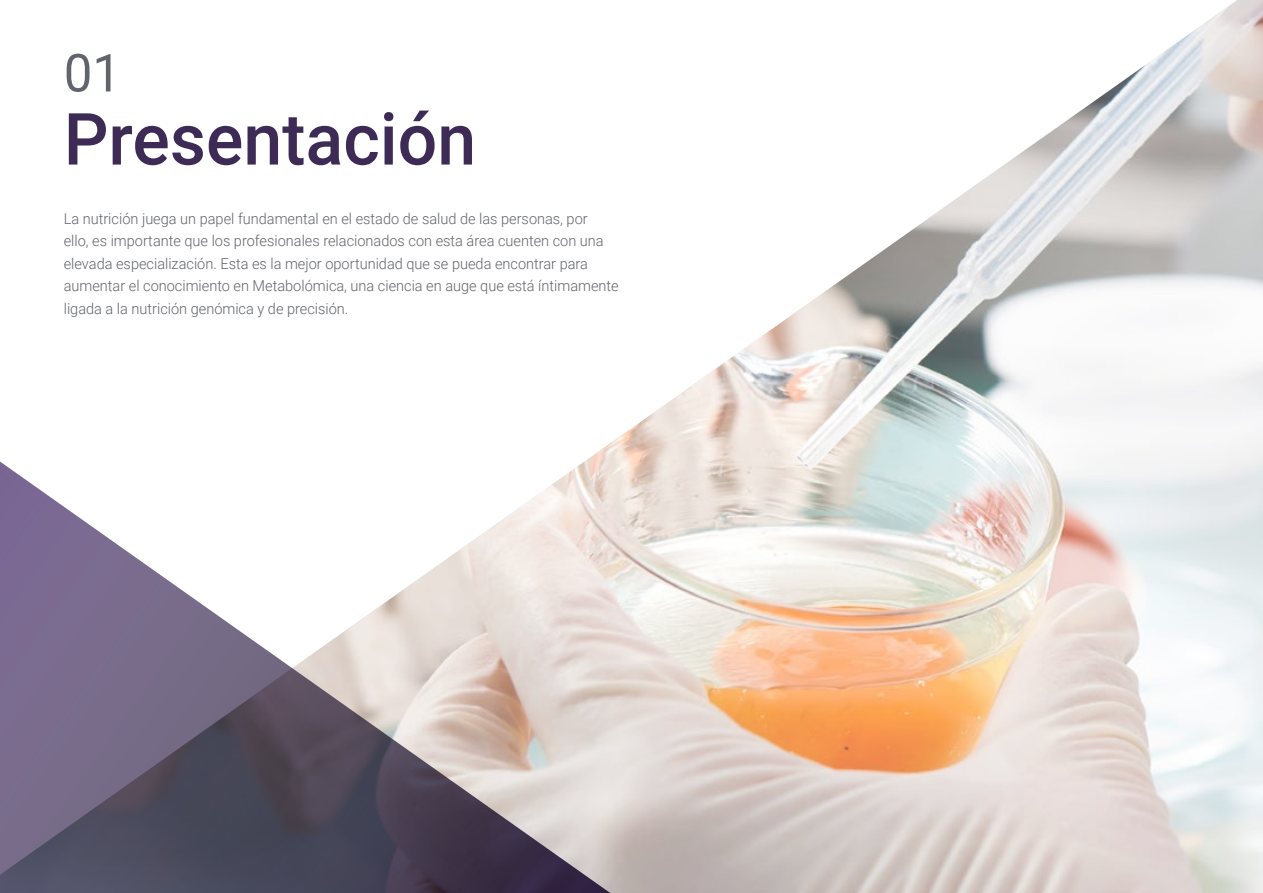
<style>
.page{position:relative;width:1263px;height:893px;background:#fff}
.page>*{position:absolute;margin:0;border:0;box-sizing:border-box;transform-origin:0 0}
.t1{font:500 72px "Roboto";color:#3d2b56}
.t2{font:52.5px "Roboto";color:#61646a}
.t3{font:300 15px/22.5px "Roboto";color:#61646a}
</style>
<div class="page">
<img style="left:607px;top:0;width:656px;height:893px">
<svg style="left:0;top:446px;width:640px;height:447px"></svg>
<h2 class="t2" style="left:64px;top:36px;width:59px">01</h2>
<h1 class="t1" style="left:64px;top:89px;width:414px">Presentación</h1>
<p class="t3" style="left:64px;top:207px;width:556px">La nutrición juega un papel fundamental en el estado de salud de las personas, por<br>ello, es importante que los profesionales relacionados con esta área cuenten con una elevada especialización. Esta es la mejor oportunidad que se pueda encontrar para aumentar el conocimiento en Metabolómica, una ciencia en auge que está íntimamente ligada a la nutrición genómica y de precisión.</p>
</div>
